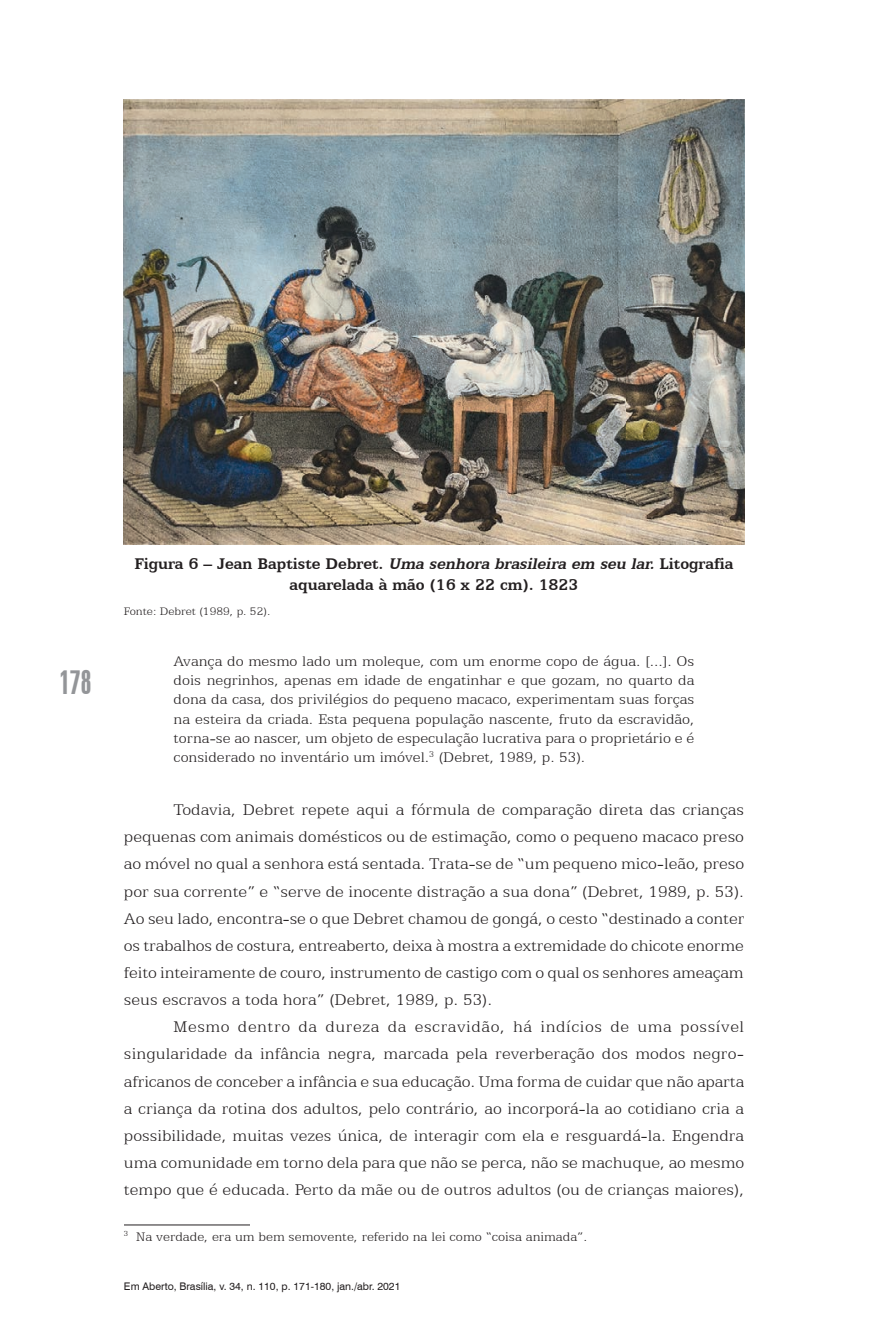
<style>
.page{position:relative;width:893px;height:1340px;background:#fff}
.page>*{position:absolute;margin:0;border:0;box-sizing:border-box;transform-origin:0 0}
.t1{font:31.5px "Swiss 924 BT Regular B";color:#939598}
.t2{font:300 17.5px/27.1px "Egyptian 505 BT";color:#231f20;text-align:justify}
.t3{font:700 17.5px/21px "Egyptian 505 BT";color:#231f20;text-align:center}
.t4{font:300 15.75px/19.2px "Egyptian 505 BT";color:#231f20;text-align:justify}
.t5{font:300 14px "Egyptian 505 BT";color:#231f20}
.t6{font:300 12.25px "Egyptian 505 BT";color:#231f20}
.t7{font:10.5px "Swiss 721 BT";color:#231f20}
.s1{font-style:italic}
</style>
<div class="page">
<hr style="left:124px;top:1224px;width:126px;height:1px;background:#231f20">
<img style="left:124px;top:99px;width:620px;height:445px">
<h1 class="t1" style="left:60px;top:663px;width:33px">178</h1>
<p class="t3" style="left:135px;top:553px;width:600px">Figura 6 – Jean Baptiste Debret. <span class="s1">Uma senhora brasileira em seu lar.</span> Litografia aquarelada à mão (16 x 22 cm). 1823</p>
<p class="t6" style="left:124px;top:604px;width:148px">Fonte: Debret (1989, p. 52).</p>
<p class="t4" style="left:174px;top:651px;width:522px">Avança do mesmo lado um moleque, com um enorme copo de água. [...]. Os dois negrinhos, apenas em idade de engatinhar e que gozam, no quarto da dona da casa, dos privilégios do pequeno macaco, experimentam suas forças na esteira da criada. Esta pequena população nascente, fruto da escravidão, torna-se ao nascer, um objeto de especulação lucrativa para o proprietário e é considerado no inventário um imóvel.<sup>3</sup> (Debret, 1989, p. 53).</p>
<p class="t2" style="left:124px;top:795px;width:622px;text-indent:50px">Todavia, Debret repete aqui a fórmula de comparação direta das crianças pequenas com animais domésticos ou de estimação, como o pequeno macaco preso ao móvel no qual a senhora está sentada. Trata-se de “um pequeno mico-leão, preso por sua corrente” e “serve de inocente distração a sua dona” (Debret, 1989, p. 53).<br>Ao seu lado, encontra-se o que Debret chamou de gongá, o cesto “destinado a conter os trabalhos de costura, entreaberto, deixa à mostra a extremidade do chicote enorme feito inteiramente de couro, instrumento de castigo com o qual os senhores ameaçam seus escravos a toda hora” (Debret, 1989, p. 53).</p>
<p class="t2" style="left:124px;top:1012px;width:622px;text-indent:50px">Mesmo dentro da dureza da escravidão, há indícios de uma possível singularidade da infância negra, marcada pela reverberação dos modos negro&shy;africanos de conceber a infância e sua educação. Uma forma de cuidar que não aparta a criança da rotina dos adultos, pelo contrário, ao incorporá-la ao cotidiano cria a possibilidade, muitas vezes única, de interagir com ela e resguardá-la. Engendra uma comunidade em torno dela para que não se perca, não se machuque, ao mesmo tempo que é educada. Perto da mãe ou de outros adultos (ou de crianças maiores),</p>
<p class="t5" style="left:124px;top:1228px;width:465px"><sup>3</sup> Na verdade, era um bem semovente, referido na lei como “coisa animada”.</p>
<p class="t7" style="left:124px;top:1279px;width:278px">Em Aberto, Brasília, v. 34, n. 110, p. 171-180, jan./abr. 2021</p>
</div>
